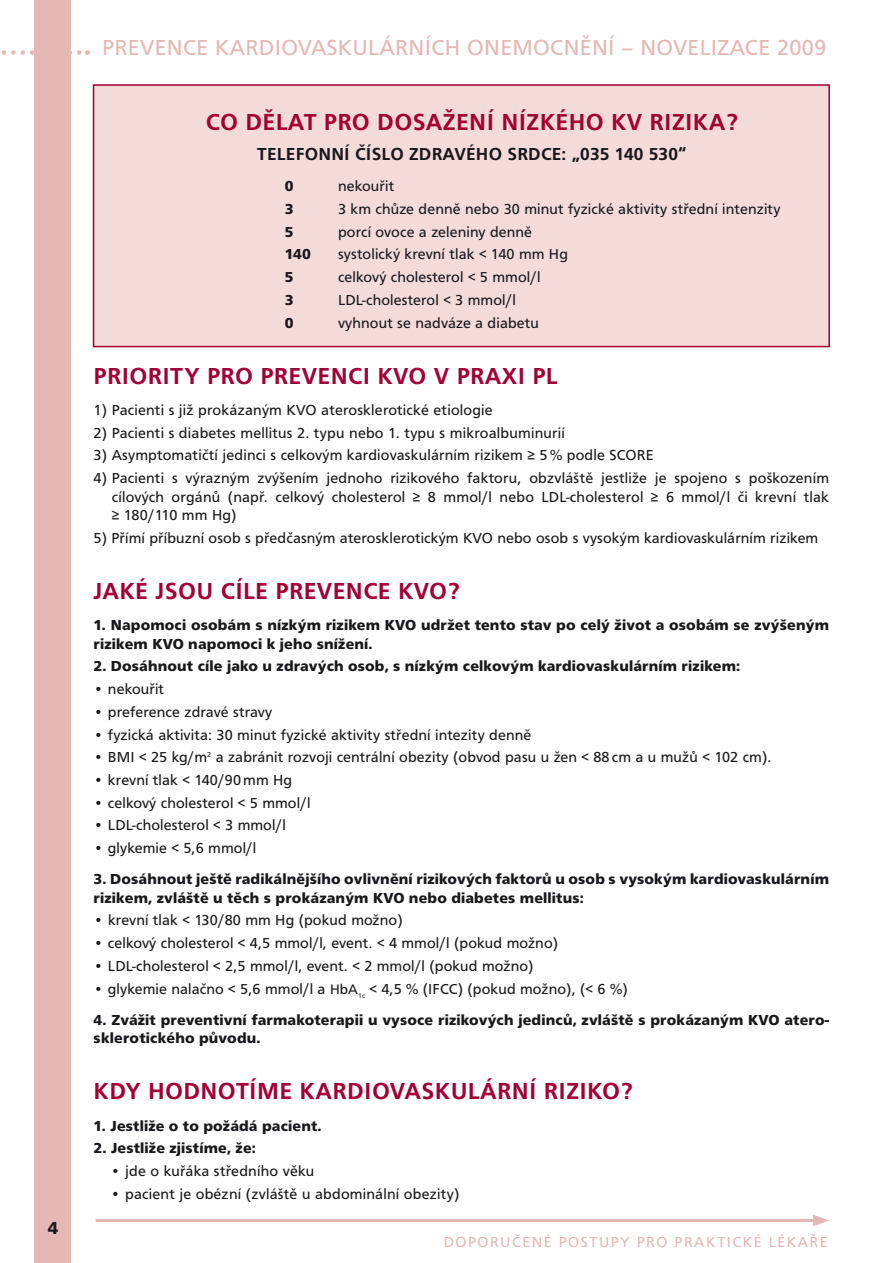
<style>
.page{position:relative;width:893px;height:1263px;background:#fff}
.page>*{position:absolute;margin:0;border:0;box-sizing:border-box;transform-origin:0 0}
.t1{font:500 24px "Frutus TEE";letter-spacing:.015em;color:#a40133}
.t2{font:22.5px "Frutus TEE";letter-spacing:.015em;color:#e4b8b4}
.t3{font:500 18px "Frutus TEE";letter-spacing:.01em;color:#1a171c}
.t4{font:15px/18.5px "Frutus TEE";letter-spacing:.01em;color:#1a171c;text-align:justify}
.t5{font:700 15px/18.5px "Frutus TEE";letter-spacing:.01em;color:#1a171c}
.t6{font:15px "Frutus TEE";letter-spacing:.1em;color:#e4b8b4}
.s1{font-weight:700}
.s2{font-size:14.25px}
</style>
<div class="page">
<hr style="left:96px;top:1219px;width:723px;height:3px;background:#e4b8b4">
<svg style="left:813px;top:1214px;width:16px;height:12px"></svg>
<svg style="left:1px;top:50px;width:87px;height:5px"></svg>
<div style="left:34px;top:0;width:37px;height:1263px;background:#e4b8b4"></div>
<div style="left:94px;top:85px;width:735px;height:262px;background:#f2dbd9"></div>
<div style="left:93px;top:84px;width:737px;height:263px;border:2px solid #a40133"></div>
<h2 class="t2" style="left:102px;top:35px;width:726px">Prevence kardiovaskulárních onemocnění – novelizace 2009</h2>
<h1 class="t1" style="left:206px;top:108px;width:189px">CO DĚLAT PRO DOSA</h1>
<h1 class="t1" style="left:443px;top:108px;width:297px">ŽENÍ NÍZKÉHO KV RIZIKA?</h1>
<p class="t3" style="left:257px;top:144px;width:126px">TELEFONNÍ ČÍSLO</p>
<p class="t3" style="left:409px;top:144px;width:279px">ZDRAVÉHO SRDCE: „035 140 530“</p>
<p class="t5" style="left:285px;top:177px;width:10px">0</p>
<p class="t4" style="left:338px;top:177px;width:58px">nekouřit</p>
<p class="t5" style="left:285px;top:200px;width:10px">3</p>
<p class="t4" style="left:338px;top:200px;width:444px">3 km chůze denně nebo 30 minut fyzické aktivity střední intenzity</p>
<p class="t5" style="left:285px;top:223px;width:10px">5</p>
<p class="t4" style="left:338px;top:223px;width:196px">porcí ovoce a zeleniny denně</p>
<p class="t5" style="left:285px;top:245px;width:28px">140</p>
<p class="t4" style="left:338px;top:245px;width:231px">systolický krevní tlak &lt; 140 mm H g</p>
<p class="t5" style="left:285px;top:268px;width:10px">5</p>
<p class="t4" style="left:338px;top:268px;width:204px">celkový cholesterol &lt; 5 mmol/l</p>
<p class="t4" style="left:285px;top:291px;width:28px"><span class="s1">3</span> LDL</p>
<p class="t4" style="left:362px;top:291px;width:155px">-cholesterol &lt; 3 mmol/l</p>
<p class="t5" style="left:285px;top:313px;width:10px">0</p>
<p class="t4" style="left:338px;top:313px;width:202px">vyhnout se nadváze a diabetu</p>
<h1 class="t1" style="left:94px;top:362px;width:466px">PRIORITY PRO PREVENCI KVO VPRAXI PL</h1>
<p class="t4" style="left:94px;top:401px;width:204px">1) Pacienti s již prokázaným KVO</p>
<p class="t4" style="left:321px;top:401px;width:173px">aterosklerotické etiologie</p>
<p class="t4" style="left:94px;top:424px;width:473px">2) Pacienti s diabetes mellitus 2. typu nebo 1. typu s mikroalbuminurií</p>
<p class="t4" style="left:94px;top:446px;width:526px">3) Asymptomatičtí jedinci s celkovým kardiovaskulárním rizikem ≥ 5 % podle SCORE</p>
<p class="t4" style="left:112px;top:469px;width:719px;text-indent:-18px">4) Pacienti s výrazným zvýšením jednoho rizikového faktoru, obzvláště jestliže je spojeno s poškozením cílových orgánů (např. celkový cholesterol ≥ 8 mmol/l nebo LDL-cholesterol ≥ 6 mmol/l či krevní tlak ≥ 180/110 mm Hg)</p>
<p class="t4" style="left:94px;top:529px;width:380px">5) Přímí příbuzní osob s předčasným aterosklerotickým KVO</p>
<p class="t4" style="left:497px;top:529px;width:322px">nebo osob s vysokým kardiovaskulárním rizikem</p>
<h1 class="t1" style="left:94px;top:577px;width:88px">JAKÉ JSOU</h1>
<h1 class="t1" style="left:221px;top:577px;width:240px">CÍLE PREVENCE KVO?</h1>
<p class="t5" style="left:94px;top:616px;width:303px">1. Napomoci osobám s nízkým rizikem KVO</p>
<p class="t5" style="left:421px;top:616px;width:409px">udržet tento stav po celý život a osobám se zvýšeným</p>
<p class="t5" style="left:94px;top:634px;width:70px">rizikem KVO</p>
<p class="t5" style="left:188px;top:634px;width:186px">napomoci k jeho snížení.</p>
<p class="t5" style="left:94px;top:657px;width:648px">2. Dosáhnout cíle jako u zdravých osob, s nízkým celkovým kardiovaskulárním rizikem:</p>
<p class="t4" style="left:94px;top:680px;width:72px">• nekouřit</p>
<p class="t4" style="left:94px;top:703px;width:180px">• preference zdravé stravy</p>
<p class="t4" style="left:94px;top:725px;width:439px">• fyzická aktivita: 30 minut fyzické aktivity střední intezity denně</p>
<p class="t4" style="left:94px;top:748px;width:679px">• BMI &lt; 25 kg/m<sup>2</sup> a zabránit rozvoji centrální obezity (obvod pasu u žen &lt; 88 cm a u mužů &lt; 102 cm).</p>
<p class="t4" style="left:94px;top:771px;width:200px">• krevní tlak &lt; 140/90 mm Hg</p>
<p class="t4" style="left:94px;top:793px;width:218px">• celkový cholesterol &lt; 5 mmol/l</p>
<p class="t4" style="left:94px;top:816px;width:194px">• LDL-cholesterol &lt; 3 mmol/l</p>
<p class="t4" style="left:94px;top:839px;width:164px">• glykemie &lt; 5,6 mmol/l</p>
<p class="t5" style="left:94px;top:870px;width:737px">3. Dosáhnout ještě radikálnějšího ovlivnění rizikových faktorů u osob s vysokým kardiovaskulárním rizikem, zvláště u těch s prokázaným KVO</p>
<p class="t5" style="left:409px;top:888px;width:176px">nebo diabetes mellitus:</p>
<p class="t4" style="left:94px;top:911px;width:311px">• krevní tlak &lt; 130/80 mm Hg (pokud možno)</p>
<p class="t4" style="left:94px;top:934px;width:466px">• celkový cholesterol &lt; 4,5 mmol/l, event. &lt; 4 mmol/l (pokud možno)</p>
<p class="t4" style="left:94px;top:957px;width:441px">• LDL-cholesterol &lt; 2,5 mmol/l, event. &lt; 2 mmol/l (pokud možno)</p>
<p class="t4" style="left:94px;top:979px;width:343px">• glykemie nalačno &lt; 5,6 mmol/l a <span class="s2">H bA</span><sub>1c</sub> &lt; 4,5 % (IFCC</p>
<p class="t4" style="left:458px;top:979px;width:171px">) (pokud možno), (&lt; 6 %)</p>
<p class="t5" style="left:94px;top:1010px;width:666px">4. Zvážit preventivní farmakoterapii u vysoce rizikových jedinců, zvláště s prokázaným KVO</p>
<p class="t5" style="left:784px;top:1010px;width:46px">atero-</p>
<p class="t5" style="left:94px;top:1029px;width:169px">sklerotického původu.</p>
<h1 class="t1" style="left:94px;top:1077px;width:72px">KDY HOD</h1>
<h1 class="t1" style="left:200px;top:1077px;width:188px">NOTÍM E KARDIOVASKULÁ</h1>
<h1 class="t1" style="left:497px;top:1077px;width:137px">RNÍ RIZIKO?</h1>
<p class="t5" style="left:94px;top:1116px;width:230px">1. Jestliže o to požádá pacient.</p>
<p class="t5" style="left:94px;top:1139px;width:164px">2. Jestliže zjistíme, že:</p>
<p class="t4" style="left:111px;top:1162px;width:205px">• jde o kuřáka středního věku</p>
<p class="t4" style="left:111px;top:1185px;width:350px">• pacient je obézní (zvláště u abdominální obezity)</p>
<p class="t6" style="left:444px;top:1234px;width:385px">doporučené postupy pro praktické lékaře</p>
</div>
